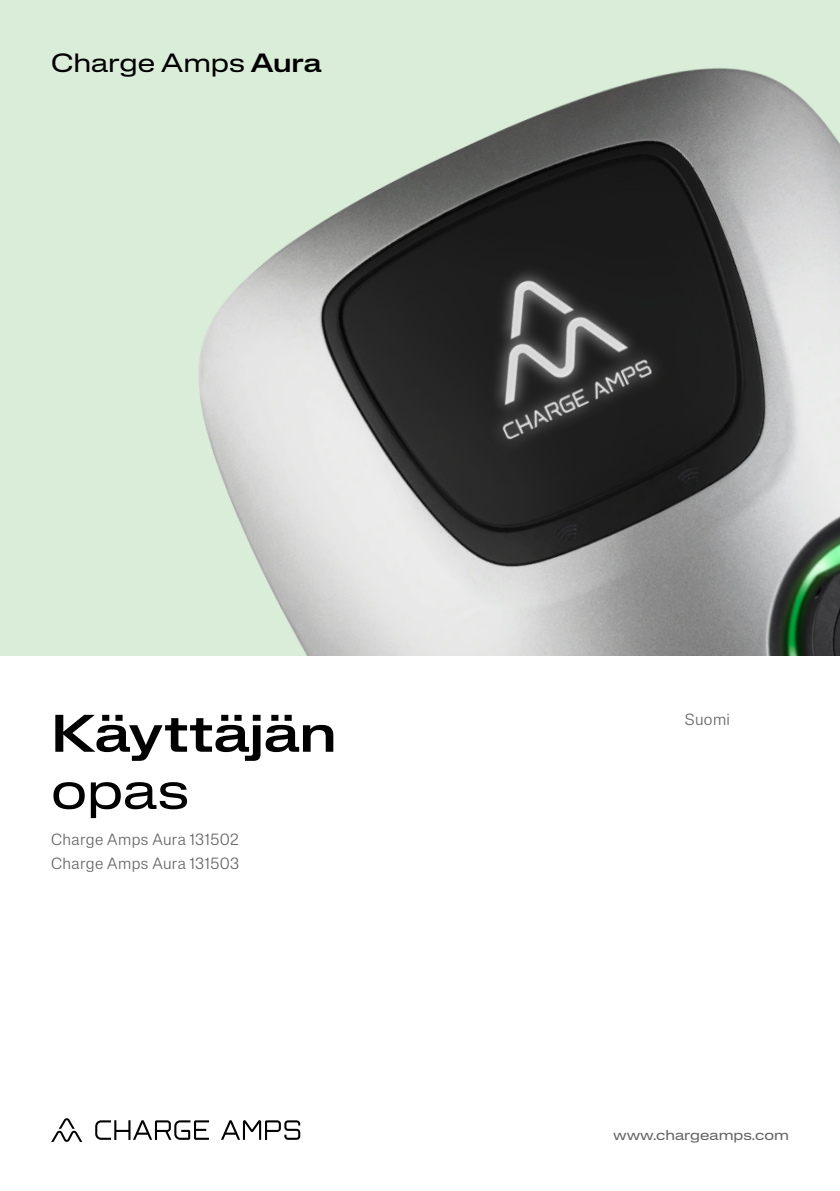
<style>
.page{position:relative;width:840px;height:1191px;background:#fff}
.page>*{position:absolute;margin:0;border:0;box-sizing:border-box;transform-origin:0 0}
.t1{font:500 expanded 52px "Lateral";letter-spacing:-.005em;color:#000}
.t2{font:expanded 52px "Lateral";color:#000}
.t3{font:expanded 26px "Lateral";letter-spacing:-.005em;color:#000}
.t4{font:300 16px/24px "Lateral Standard";letter-spacing:.025em;color:#646363}
.t5{font:expanded 14px "Lateral";color:#646363}
.s1{font-weight:500}
</style>
<div class="page">
<img style="left:0;top:0;width:839px;height:656px">
<svg style="left:51px;top:1118px;width:249px;height:23px"></svg>
<h2 class="t3" style="left:51px;top:48px;width:272px">Charge Amps <span class="s1">Aura</span></h2>
<h1 class="t1" style="left:51px;top:702px;width:287px">Käyttäjän</h1>
<h1 class="t2" style="left:51px;top:760px;width:140px">opas</h1>
<p class="t4" style="left:51px;top:827px;width:190px">Charge Amps Aura 131502<br>Charge Amps Aura 131503</p>
<p class="t4" style="left:684px;top:707px;width:47px">Suomi</p>
<p class="t5" style="left:612px;top:1126px;width:177px">www.chargeamps.com</p>
</div>
